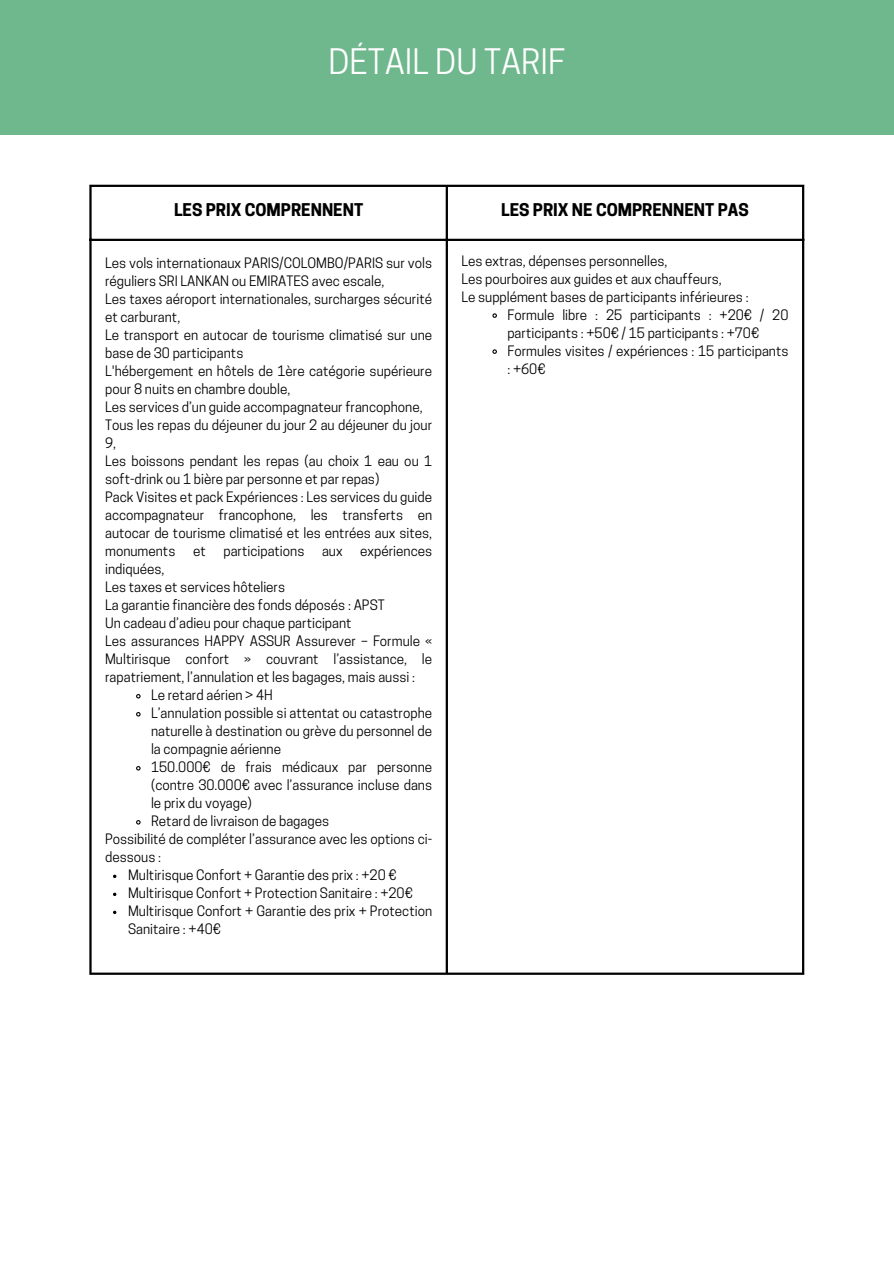
<style>
.page{position:relative;width:894px;height:1264px;background:#fff}
.page>*{position:absolute;margin:0;border:0;box-sizing:border-box;transform-origin:0 0}
.t1{font:33px "Cooper Hewitt";color:#fff}
.t2{font:700 16.5px "Cooper Hewitt";color:#000}
.t3{font:13.5px/18px "Cooper Hewitt";color:#000}
</style>
<div class="page">
<div style="left:0;top:0;width:893px;height:134px;background:#6fb78d"></div>
<svg style="left:136px;top:694px;width:5px;height:5px"></svg>
<svg style="left:136px;top:712px;width:5px;height:5px"></svg>
<svg style="left:136px;top:766px;width:5px;height:5px"></svg>
<svg style="left:136px;top:820px;width:5px;height:5px"></svg>
<svg style="left:492px;top:313px;width:5px;height:5px"></svg>
<svg style="left:492px;top:349px;width:5px;height:5px"></svg>
<hr style="left:89px;top:187px;width:3px;height:785px;background:#000">
<hr style="left:445px;top:187px;width:3px;height:785px;background:#000">
<hr style="left:801px;top:187px;width:3px;height:785px;background:#000">
<hr style="left:89px;top:185px;width:715px;height:2px;background:#000">
<hr style="left:89px;top:239px;width:715px;height:2px;background:#000">
<hr style="left:89px;top:972px;width:715px;height:2px;background:#000">
<h1 class="t1" style="left:328px;top:50px;width:238px">DÉTAIL DU TARIF</h1>
<p class="t2" style="left:174px;top:204px;width:191px">LES PRIX COMPRENNENT</p>
<p class="t2" style="left:501px;top:204px;width:249px">LES PRIX NE COMPRENNENT PAS</p>
<p class="t3" style="left:105px;top:255px;width:328px">Les vols internationaux PARIS/COLOMBO/PARIS sur vols réguliers SRI LANKAN ou EMIRATES avec escale,</p>
<p class="t3" style="left:105px;top:291px;width:324px">Les taxes aéroport internationales, surcharges sécurité et carburant,</p>
<p class="t3" style="left:105px;top:327px;width:328px">Le transport en autocar de tourisme climatisé sur une base de 30 participants</p>
<p class="t3" style="left:105px;top:363px;width:328px">L'hébergement en hôtels de 1ère catégorie supérieure pour 8 nuits en chambre double,</p>
<p class="t3" style="left:105px;top:399px;width:319px">Les services d’un guide accompagnateur francophone,</p>
<p class="t3" style="left:105px;top:417px;width:328px">Tous les repas du déjeuner du jour 2 au déjeuner du jour<br>9,</p>
<p class="t3" style="left:105px;top:453px;width:328px">Les boissons pendant les repas (au choix 1 eau ou 1 soft-drink ou 1 bière par personne et par repas)</p>
<p class="t3" style="left:105px;top:489px;width:328px;text-align:justify">Pack Visites et pack Expériences : Les services du guide accompagnateur francophone, les transferts en autocar de tourisme climatisé et les entrées aux sites, monuments</p>
<p class="t3" style="left:193px;top:543px;width:14px">et</p>
<p class="t3" style="left:223px;top:543px;width:82px">participations</p>
<p class="t3" style="left:322px;top:543px;width:22px">aux</p>
<p class="t3" style="left:360px;top:543px;width:73px">expériences</p>
<p class="t3" style="left:105px;top:561px;width:61px">indiquées,</p>
<p class="t3" style="left:105px;top:579px;width:181px">Les taxes et services hôteliers</p>
<p class="t3" style="left:105px;top:597px;width:281px">La garantie financière des fonds déposés : APST</p>
<p class="t3" style="left:105px;top:615px;width:248px">Un cadeau d’adieu pour chaque participant</p>
<p class="t3" style="left:105px;top:633px;width:328px;text-align:justify">Les assurances HAPPY ASSUR Assurever – Formule « Multirisque confort » couvrant l’assistance, le rapatriement, l’annulation et les bagages, mais aussi :</p>
<p class="t3" style="left:151px;top:687px;width:123px">Le retard aérien &gt; 4H</p>
<p class="t3" style="left:151px;top:705px;width:282px;text-align:justify">L’annulation possible si attentat ou catastrophe naturelle à destination ou grève du personnel de la compagnie aérienne</p>
<p class="t3" style="left:151px;top:759px;width:282px;text-align:justify">150.000€ de frais médicaux par personne (contre 30.000€ avec l’assurance incluse dans le prix du voyage)</p>
<p class="t3" style="left:151px;top:813px;width:179px">Retard de livraison de bagages</p>
<p class="t3" style="left:105px;top:831px;width:328px">Possibilité de compléter l’assurance avec les options ci&shy;dessous :</p>
<p class="t3" style="left:128px;top:867px;width:270px">Multirisque Confort + Garantie des prix : +20 €</p>
<p class="t3" style="left:128px;top:885px;width:286px">Multirisque Confort + Protection Sanitaire : +20€</p>
<p class="t3" style="left:128px;top:903px;width:305px">Multirisque Confort + Garantie des prix + Protection<br>Sanitaire : +40€</p>
<p class="t3" style="left:461px;top:253px;width:207px">Les extras, dépenses personnelles,</p>
<p class="t3" style="left:461px;top:271px;width:262px">Les pourboires aux guides et aux chauffeurs,</p>
<p class="t3" style="left:461px;top:289px;width:288px">Le supplément bases de participants inférieures :</p>
<p class="t3" style="left:507px;top:307px;width:282px">Formule libre : 25 participants : +20€ / 20 participants : +50€ / 15 participants : +70€</p>
<p class="t3" style="left:507px;top:343px;width:282px">Formules visites / expériences : 15 participants : +60€</p>
</div>
